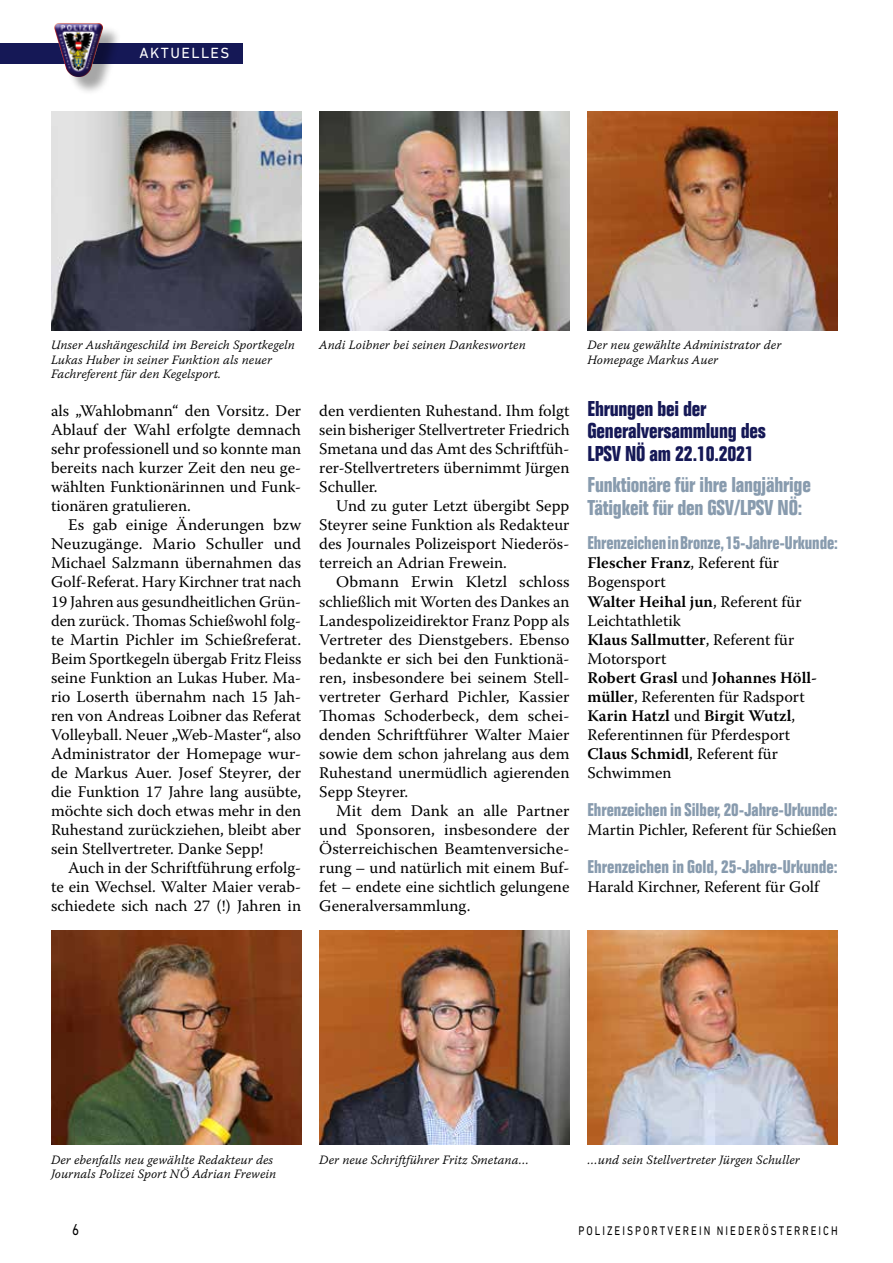
<style>
.page{position:relative;width:893px;height:1263px;background:#fff}
.page>*{position:absolute;margin:0;border:0;box-sizing:border-box;transform-origin:0 0}
.t1{font:700 condensed 21px/22.5px "Folio Std";letter-spacing:-.01em;color:#889bae}
.t2{font:700 condensed 21px/22.5px "Folio Std";letter-spacing:-.01em;color:#151856}
.t3{font:700 condensed 18px "Folio Std";color:#889bae}
.t4{font:16.2px/19px "Warnock Pro";color:#000;text-align:justify}
.t5{font:16.2px "DIN Next LT Pro";color:#000;scale:.8 1}
.t6{font:15px "DIN Next LT Pro";letter-spacing:.1em;color:#fff}
.t7{font:12.75px/14.2px "Warnock Pro Light It Capt";color:#000}
.t8{font:12.75px "DIN Next LT Pro";letter-spacing:.2em;color:#000;scale:.8 1}
.s1{font-weight:600}
</style>
<div class="page">
<img style="left:51px;top:111px;width:250px;height:219px">
<img style="left:319px;top:111px;width:250px;height:219px">
<img style="left:587px;top:111px;width:251px;height:219px">
<img style="left:51px;top:930px;width:250px;height:215px">
<img style="left:319px;top:930px;width:250px;height:215px">
<img style="left:587px;top:930px;width:251px;height:215px">
<div style="left:0;top:43px;width:242px;height:20px;background:#151856"></div>
<div style="left:57px;top:25px;width:64px;height:70px;background:#000;opacity:.35"></div>
<img style="left:54px;top:23px;width:35px;height:46px">
<p class="t6" style="left:140px;top:44px;width:91px">AKTUELLES</p>
<p class="t7" style="left:51px;top:338px;width:245px">Unser Aushängeschild im Bereich Sportkegeln<br>Lukas Huber in seiner Funktion als neuer<br>Fachreferent für den Kegelsport.</p>
<p class="t7" style="left:319px;top:338px;width:208px">Andi Loibner bei seinen Dankesworten</p>
<p class="t7" style="left:587px;top:338px;width:195px">Der neu gewählte Administrator der<br>Homepage Markus Auer</p>
<p class="t4" style="left:51px;top:401px;width:252px">als „Wahlobmann“ den Vorsitz. Der Ablauf der Wahl erfolgte demnach sehr professionell und so konnte man bereits nach kurzer Zeit den neu ge&shy;wählten Funktionärinnen und Funk&shy;tionären gratulieren.</p>
<p class="t4" style="left:51px;top:515px;width:252px;text-indent:17px">Es gab einige Änderungen bzw Neuzugänge. Mario Schuller und Michael Salzmann übernahmen das Golf-Referat. Hary Kirchner trat nach 19 Jahren aus gesundheitlichen Grün&shy;den zurück. Thomas Schießwohl folg&shy;te Martin Pichler im Schießreferat.<br>Beim Sportkegeln übergab Fritz Fleiss seine Funktion an Lukas Huber. Ma&shy;rio Loserth übernahm nach 15 Jah&shy;ren von Andreas Loibner das Referat Volleyball. Neuer „Web-Master“, also Administrator der Homepage wur&shy;de Markus Auer. Josef Steyrer, der die Funktion 17 Jahre lang ausübte, möchte sich doch etwas mehr in den Ruhestand zurückziehen, bleibt aber sein Stellvertreter. Danke Sepp!</p>
<p class="t4" style="left:51px;top:858px;width:252px;text-indent:17px">Auch in der Schriftführung erfolg&shy;te ein Wechsel. Walter Maier verab&shy;schiedete sich nach 27 (!) Jahren in</p>
<p class="t4" style="left:319px;top:401px;width:252px">den verdienten Ruhestand. Ihm folgt sein bisheriger Stellvertreter Friedrich Smetana und das Amt des Schriftfüh&shy;rer-Stellvertreters übernimmt Jürgen Schuller.</p>
<p class="t4" style="left:319px;top:496px;width:252px;text-indent:17px">Und zu guter Letzt übergibt Sepp Steyrer seine Funktion als Redakteur des Journales Polizeisport Niederös&shy;terreich an Adrian Frewein.</p>
<p class="t4" style="left:319px;top:572px;width:252px;text-indent:17px">Obmann Erwin Kletzl schloss schließlich mit Worten des Dankes an Landespolizeidirektor Franz Popp als Vertreter des Dienstgebers. Ebenso bedankte er sich bei den Funktionä&shy;ren, insbesondere bei seinem Stell&shy;vertreter Gerhard Pichler, Kassier Thomas Schoderbeck, dem schei&shy;denden Schriftführer Walter Maier sowie dem schon jahrelang aus dem Ruhestand unermüdlich agierenden Sepp Steyrer.</p>
<p class="t4" style="left:319px;top:801px;width:252px;text-indent:17px">Mit dem Dank an alle Partner und Sponsoren, insbesondere der Österreichischen Beamtenversiche&shy;rung – und natürlich mit einem Buf&shy;fet – endete eine sichtlich gelungene Generalversammlung.</p>
<p class="t2" style="left:587px;top:398px;width:180px">Ehrungen bei der<br>Generalversammlung des<br>LPSV NÖ am 22.10.2021</p>
<p class="t1" style="left:587px;top:474px;width:225px">Funktionäre für ihre langjährige<br>Tätigkeit für den GSV/LPSV NÖ:</p>
<p class="t3" style="left:587px;top:533px;width:252px">Ehrenzeichen in Bronze, 15-Jahre-Urkunde:</p>
<p class="t4" style="left:587px;top:553px;width:231px;text-align:left"><span class="s1">Flescher Franz</span>, Referent für<br>Bogensport<br><span class="s1">Walter Heihal jun</span>, Referent für<br>Leichtathletik<br><span class="s1">Klaus Sallmutter</span>, Referent für<br>Motorsport<br><span class="s1">Robert Grasl</span> und <span class="s1">Johannes Höll&shy;müller</span>, Referenten für Radsport<br><span class="s1">Karin Hatzl</span> und <span class="s1">Birgit Wutzl</span>,<br>Referentinnen für Pferdesport<br><span class="s1">Claus Schmidl</span>, Referent für<br>Schwimmen</p>
<p class="t3" style="left:587px;top:800px;width:252px">Ehrenzeichen in Silber, 20-Jahre-Urkunde:</p>
<p class="t4" style="left:587px;top:820px;width:251px">Martin Pichler, Referent für Schießen</p>
<p class="t3" style="left:587px;top:857px;width:252px">Ehrenzeichen in Gold, 25-Jahre-Urkunde:</p>
<p class="t4" style="left:587px;top:877px;width:233px">Harald Kirchner, Referent für Golf</p>
<p class="t7" style="left:51px;top:1152px;width:227px">Der ebenfalls neu gewählte Redakteur des<br>Journals Polizei Sport NÖ Adrian Frewein</p>
<p class="t7" style="left:319px;top:1152px;width:212px">Der neue Schriftführer Fritz Smetana…</p>
<p class="t7" style="left:587px;top:1152px;width:214px">…und sein Stellvertreter Jürgen Schuller</p>
<p class="t5" style="left:72px;top:1220px;width:10px">6</p>
<p class="t8" style="left:578px;top:1223px;width:326px">POLIZEISPORTVEREIN NIEDERÖSTERREICH</p>
</div>
